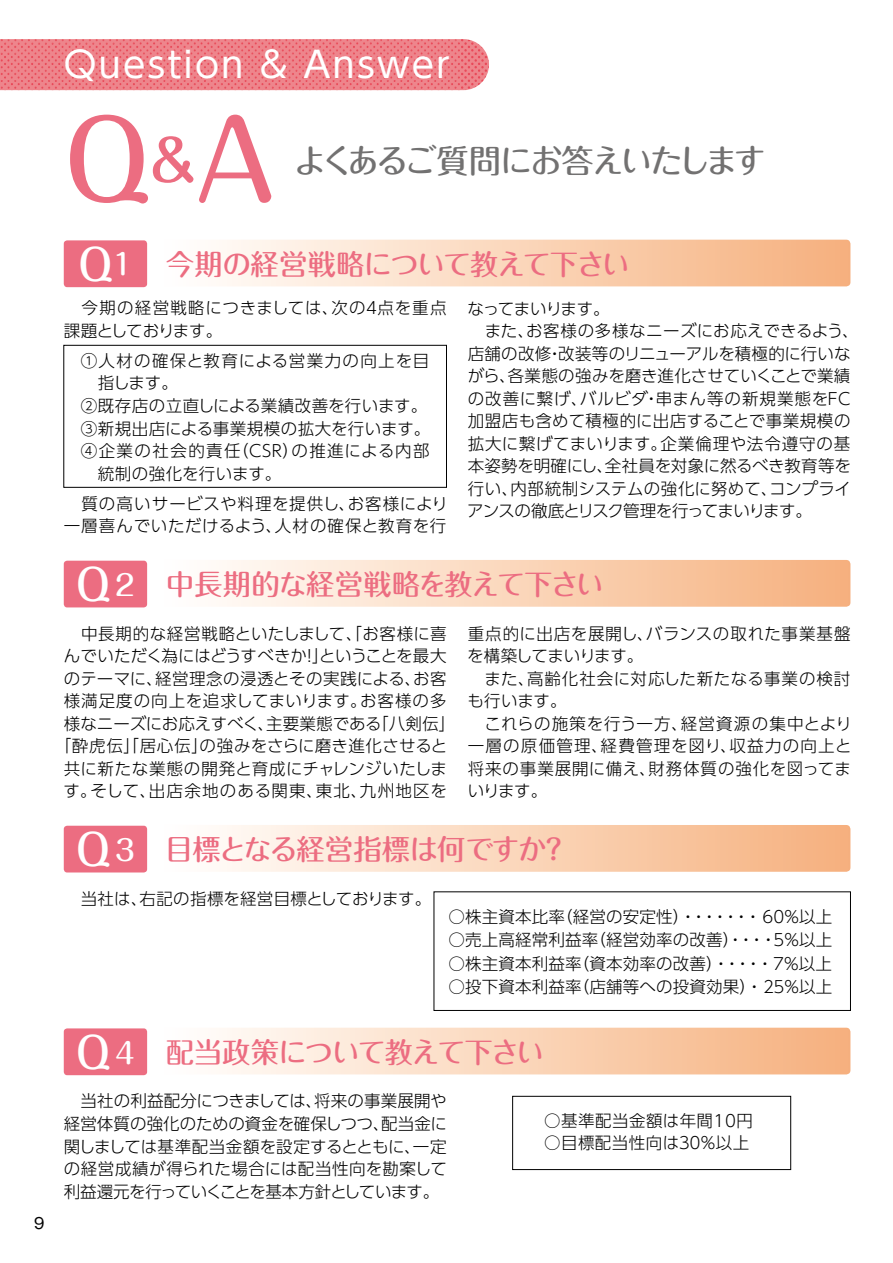
<style>
.page{position:relative;width:893px;height:1263px;background:#fff}
.page>*{position:absolute;margin:0;border:0;box-sizing:border-box;transform-origin:0 0}
.t1{font:500 108px "Maru Fo Pro";color:#ec6d81}
.t2{font:36px "UD Shin Go NT Pro";letter-spacing:.06em;color:#fff}
.t3{font:500 32.4px "Maru Fo Pro";letter-spacing:-.1em;color:#727171}
.t4{font:500 28.5px "Maru Fo Pro";letter-spacing:-.04em;color:#ec6d81}
.t5{font:300 16.5px/22.5px "UD Shin Go Pro";letter-spacing:.015em;color:#000}
.t6{font:300 16.5px/22.5px "UD Shin Go Pro";letter-spacing:.045em;color:#000;text-align:right}
.t7{font:300 16.5px "UD Shin Go Pro";letter-spacing:.085em;color:#000}
.t8{font:15px "Gothic MB101 Pro";color:#000}
.s1{font-size:43.2px;color:#fff}
.s2{font-size:28.8px;color:#fff}
</style>
<div class="page">
<div style="left:512px;top:1096px;width:279px;height:74px;border:1px solid #000"></div>
<svg style="left:0;top:39px;width:489px;height:52px;background:#ed8188"></svg>
<img style="left:349px;top:83px;width:111px;height:2px">
<img style="left:346px;top:73px;width:111px;height:2px">
<img style="left:349px;top:63px;width:111px;height:2px">
<img style="left:346px;top:52px;width:111px;height:3px">
<img style="left:349px;top:42px;width:111px;height:3px">
<img style="left:353px;top:39px;width:104px;height:2px">
<svg style="left:222px;top:240px;width:628px;height:46px;background:#fad4b7"></svg>
<div style="left:64px;top:240px;width:83px;height:47px;background:#ec6d81;border-radius:3px"></div>
<svg style="left:222px;top:560px;width:628px;height:47px;background:#fad4b8"></svg>
<div style="left:64px;top:561px;width:83px;height:46px;background:#ec6d81;border-radius:3px"></div>
<svg style="left:222px;top:825px;width:628px;height:47px;background:#fad4b8"></svg>
<div style="left:64px;top:826px;width:83px;height:46px;background:#ec6d81;border-radius:3px"></div>
<svg style="left:222px;top:1028px;width:628px;height:46px;background:#fad4b7"></svg>
<div style="left:64px;top:1028px;width:83px;height:47px;background:#ec6d81;border-radius:3px"></div>
<div style="left:434px;top:891px;width:417px;height:120px;border:1px solid #000"></div>
<div style="left:64px;top:345px;width:383px;height:143px;border:1px solid #000"></div>
<p class="t8" style="left:34px;top:1211px;width:12px">9</p>
<h2 class="t2" style="left:64px;top:36px;width:388px">Question &amp; Answer</h2>
<h1 class="t1" style="left:64px;top:75px;width:213px">Q<sup>&amp;</sup>A</h1>
<h3 class="t3" style="left:294px;top:135px;width:473px">よくあるご質問にお答えいたします</h3>
<h3 class="t4" style="left:78px;top:241px;width:553px"><span class="s1">Q</span><span class="s2">1</span> 今期の経営戦略について教えて下さい</h3>
<p class="t5" style="left:64px;top:296px;width:384px">　今期の経営戦略につきましては、次の4点を重点課題としております。</p>
<p class="t7" style="left:81px;top:347px;width:350px">①人材の確保と教育による営業力の向上を目</p>
<p class="t5" style="left:98px;top:371px;width:82px">指します。</p>
<p class="t5" style="left:81px;top:394px;width:348px">②既存店の立直しによる業績改善を行います。</p>
<p class="t5" style="left:81px;top:416px;width:351px">③新規出店による事業規模の拡大を行います。</p>
<p class="t7" style="left:81px;top:437px;width:350px">④企業の社会的責任（CSR）の推進による内部</p>
<p class="t5" style="left:98px;top:461px;width:185px">統制の強化を行います。</p>
<p class="t6" style="left:64px;top:491px;width:386px">質の高いサービスや料理を提供し、お客様により一層喜んでいただけるよう、人材の確保と教育を行</p>
<p class="t5" style="left:467px;top:296px;width:393px">なってまいります。<br>　また、お客様の多様なニーズにお応えできるよう、店舗の改修・改装等のリニューアルを積極的に行いながら、各業態の強みを磨き進化させていくことで業績の改善に繋げ、バルビダ・串まん等の新規業態をFC加盟店も含めて積極的に出店することで事業規模の拡大に繋げてまいります。企業倫理や法令遵守の基本姿勢を明確にし、全社員を対象に然るべき教育等を行い、内部統制システムの強化に努めて、コンプライアンスの徹底とリスク管理を行ってまいります。</p>
<h3 class="t4" style="left:76px;top:561px;width:530px"><span class="s1">Q</span> <span class="s2">2</span> 中長期的な経営戦略を教えて下さい</h3>
<p class="t5" style="left:55px;top:621px;width:402px;text-align:center">　中長期的な経営戦略といたしまして、「お客様に喜んでいただく為にはどうすべきか！」ということを最大のテーマに、経営理念の浸透とその実践による、お客様満足度の向上を追求してまいります。お客様の多様なニーズにお応えすべく、主要業態である「八剣伝」「酔虎伝」「居心伝」の強みをさらに磨き進化させると共に新たな業態の開発と育成にチャレンジいたします。そして、出店余地のある関東、東北、九州地区を</p>
<p class="t6" style="left:467px;top:622px;width:386px;text-align:left">重点的に出店を展開し、バランスの取れた事業基盤を構築してまいります。<br>　また、高齢化社会に対応した新たなる事業の検討も行います。<br>　これらの施策を行う一方、経営資源の集中とより一層の原価管理、経費管理を図り、収益力の向上と将来の事業展開に備え、財務体質の強化を図ってまいります。</p>
<h3 class="t4" style="left:76px;top:826px;width:494px"><span class="s1">Q</span> <span class="s2">3</span> 目標となる経営指標は何ですか？</h3>
<p class="t5" style="left:64px;top:887px;width:369px">　当社は、右記の指標を経営目標としております。</p>
<p class="t5" style="left:449px;top:905px;width:385px">○株主資本比率（経営の安定性）・・・・・・・60％以上</p>
<p class="t5" style="left:449px;top:928px;width:385px">○売上高経常利益率（経営効率の改善）・・・・5％以上</p>
<p class="t5" style="left:449px;top:952px;width:385px">○株主資本利益率（資本効率の改善）・・・・・ 7％以上</p>
<p class="t5" style="left:449px;top:975px;width:385px">○投下資本利益率（店舗等への投資効果）・ ２５％以上</p>
<h3 class="t4" style="left:76px;top:1029px;width:470px"><span class="s1">Q</span> <span class="s2">4</span> 配当政策について教えて下さい</h3>
<p class="t5" style="left:64px;top:1089px;width:385px;text-align:justify">　当社の利益配分につきましては、将来の事業展開や経営体質の強化のための資金を確保しつつ、配当金に関しましては基準配当金額を設定するとともに、一定の経営成績が得られた場合には配当性向を勘案して利益還元を行っていくことを基本方針としています。</p>
<p class="t5" style="left:544px;top:1109px;width:244px">○基準配当金額は年間10円　　</p>
<p class="t5" style="left:544px;top:1131px;width:207px">○目標配当性向は３０％以上</p>
</div>
